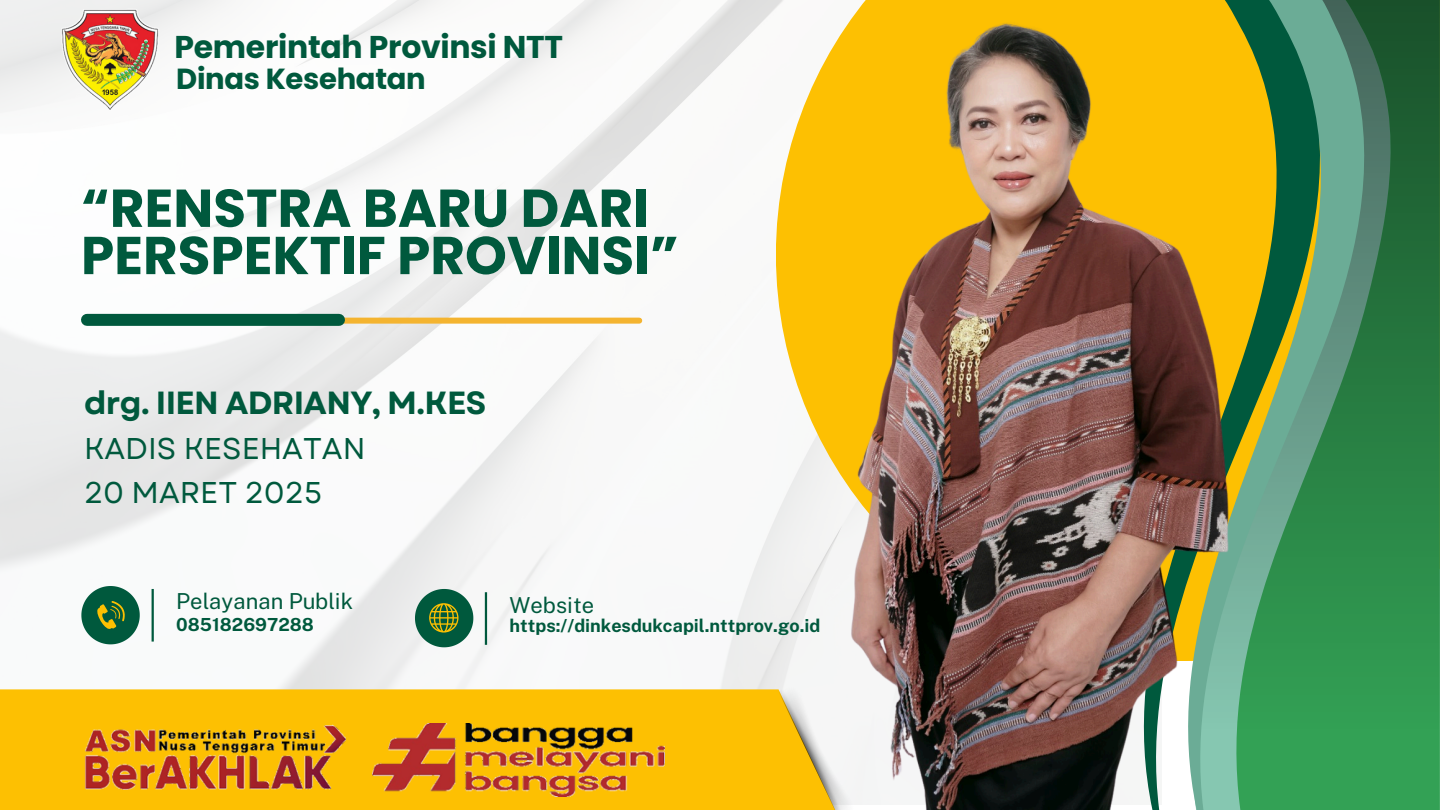
<style>
.page{position:relative;width:1440px;height:810px;background:#fff}
.page>*{position:absolute;margin:0;border:0;box-sizing:border-box;transform-origin:0 0}
.t1{font:700 53.2px/47.2px "Poppins";color:#00593d}
.t2{font:700 32px "Garet";letter-spacing:-.02em;color:#00593d}
.t3{font:700 31.5px "Poppins";letter-spacing:-.01em;color:#00593d}
.t4{font:30px "Garet";color:#00593d}
.t5{font:700 29px "Poppins";letter-spacing:-.01em;color:#00593d}
.t6{font:22px "Public Sans";color:#00593d}
.t7{font:700 18px "Public Sans";color:#00593d}
</style>
<div class="page">
<img style="left:0;top:0;width:697px;height:689px">
<div style="left:1378px;top:731px;width:62px;height:79px;background:#33a155"></div>
<svg style="left:1378px;top:0;width:62px;height:731px"></svg>
<svg style="left:1278px;top:0;width:100px;height:810px"></svg>
<img style="left:697px;top:0;width:581px;height:810px">
<svg style="left:0;top:689px;width:987px;height:121px;fill:#fdc002"></svg>
<img style="left:777px;top:679px;width:85px;height:131px">
<img style="left:61px;top:8px;width:98px;height:104px">
<div style="left:87px;top:318px;width:552px;height:6px;background:#f4b430"></div>
<div style="left:87px;top:314px;width:252px;height:12px;background:#00593d"></div>
<hr style="left:152px;top:589px;width:2px;height:53px;background:#00593d">
<hr style="left:485px;top:592px;width:2px;height:53px;background:#00593d">
<svg style="left:415px;top:589px;width:58px;height:58px"></svg>
<svg style="left:81px;top:586px;width:59px;height:58px"></svg>
<img style="left:84px;top:697px;width:261px;height:100px">
<img style="left:373px;top:723px;width:292px;height:74px">
<p class="t3" style="left:175px;top:25px;width:390px">Pemerintah Provinsi NTT</p>
<p class="t5" style="left:176px;top:58px;width:251px">Dinas Kesehatan</p>
<h3 class="t1" style="left:81px;top:185px;width:599px">“RENSTRA BARU DARI<br>PERSPEKTIF PROVINSI”</h3>
<h1 class="t2" style="left:84px;top:380px;width:404px">drg. IIEN ADRIANY, M.KES</h1>
<p class="t4" style="left:84px;top:427px;width:283px">KADIS KESEHATAN</p>
<p class="t4" style="left:84px;top:471px;width:240px">20 MARET 2025</p>
<h3 class="t6" style="left:176px;top:588px;width:178px">Pelayanan Publik</h3>
<h2 class="t6" style="left:510px;top:592px;width:86px">Website</h2>
<h2 class="t7" style="left:510px;top:615px;width:312px">https://dinkesdukcapil.nttprov.go.id</h2>
<h3 class="t7" style="left:176px;top:614px;width:139px">085182697288</h3>
</div>
